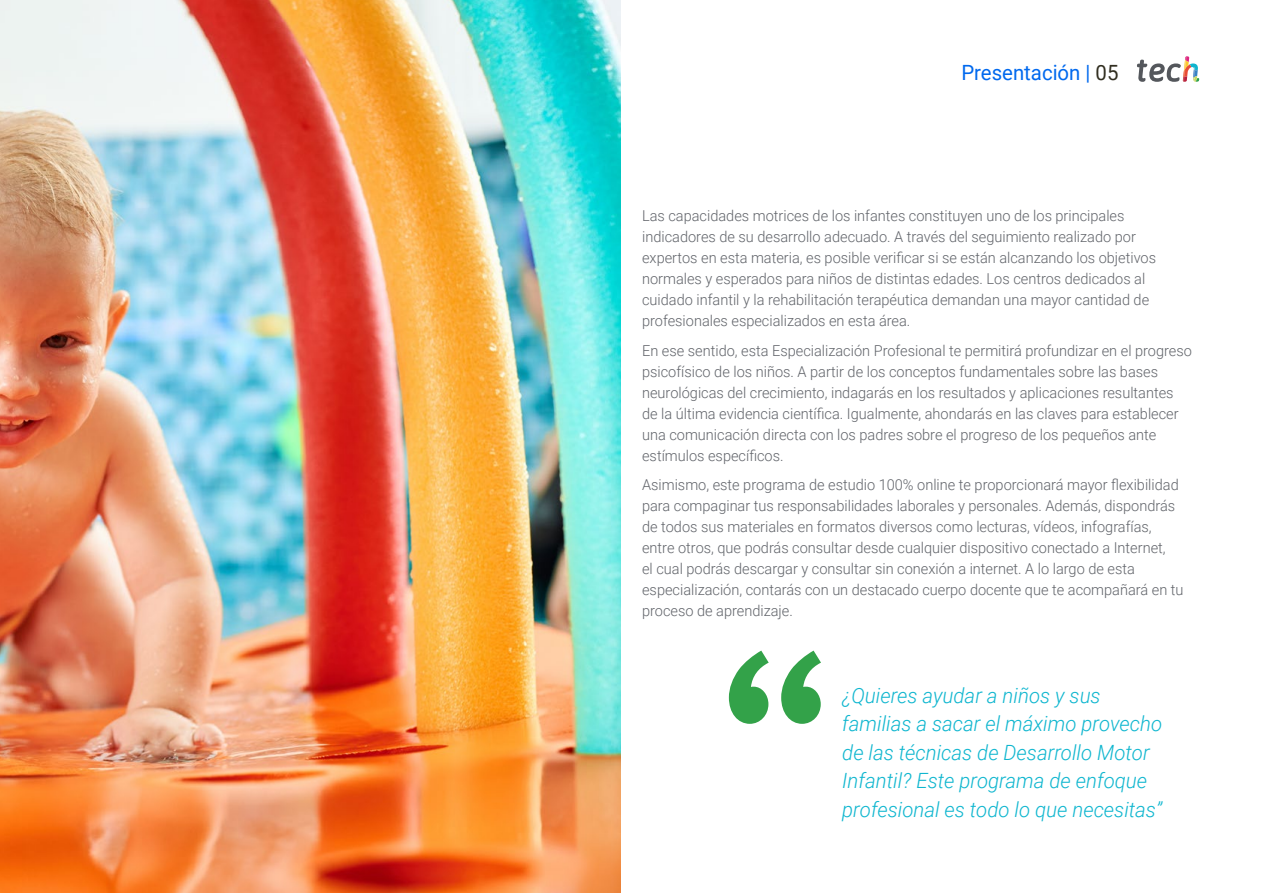
<style>
.page{position:relative;width:1263px;height:893px;background:#fff}
.page>*{position:absolute;margin:0;border:0;box-sizing:border-box;transform-origin:0 0}
.t1{font:italic 300 21px/28.5px "Roboto";color:#0fb6cf}
.t2{font:21px "Roboto";color:#0169ee}
.t3{font:300 15px/21px "Roboto";color:#61646a}
.s1{color:#312e20}
</style>
<div class="page">
<svg style="left:729px;top:651px;width:92px;height:73px"></svg>
<img style="left:0;top:0;width:621px;height:893px">
<svg style="left:1137px;top:56px;width:62px;height:26px"></svg>
<h1 class="t2" style="left:961px;top:57px;width:159px">Presentación | <span class="s1">05</span></h1>
<p class="t3" style="left:642px;top:205px;width:515px">Las capacidades motrices de los infantes constituyen uno de los principales indicadores de su desarrollo adecuado. A través del seguimiento realizado por expertos en esta materia, es posible verificar si se están alcanzando los objetivos normales y esperados para niños de distintas edades. Los centros dedicados al cuidado infantil y la rehabilitación terapéutica demandan una mayor cantidad de profesionales especializados en esta área.</p>
<p class="t3" style="left:642px;top:339px;width:551px">En ese sentido, esta Especialización Profesional te permitirá profundizar en el progreso psicofísico de los niños. A partir de los conceptos fundamentales sobre las bases neurológicas del crecimiento, indagarás en los resultados y aplicaciones resultantes de la última evidencia científica. Igualmente, ahondarás en las claves para establecer una comunicación directa con los padres sobre el progreso de los pequeños ante estímulos específicos.</p>
<p class="t3" style="left:642px;top:474px;width:543px">Asimismo, este programa de estudio 100% online te proporcionará mayor flexibilidad para compaginar tus responsabilidades laborales y personales. Además, dispondrás de todos sus materiales en formatos diversos como lecturas, vídeos, infografías, entre otros, que podrás consultar desde cualquier dispositivo conectado a Internet,<br>el cual podrás descargar y consultar sin conexión a internet. A lo largo de esta especialización, contarás con un destacado cuerpo docente que te acompañará en tu proceso de aprendizaje.</p>
<h1 class="t1" style="left:842px;top:680px;width:321px">¿Quieres ayudar a niños y sus familias a sacar el máximo provecho de las técnicas de Desarrollo Motor Infantil? Este programa de enfoque profesional es todo lo que necesitas”</h1>
</div>
